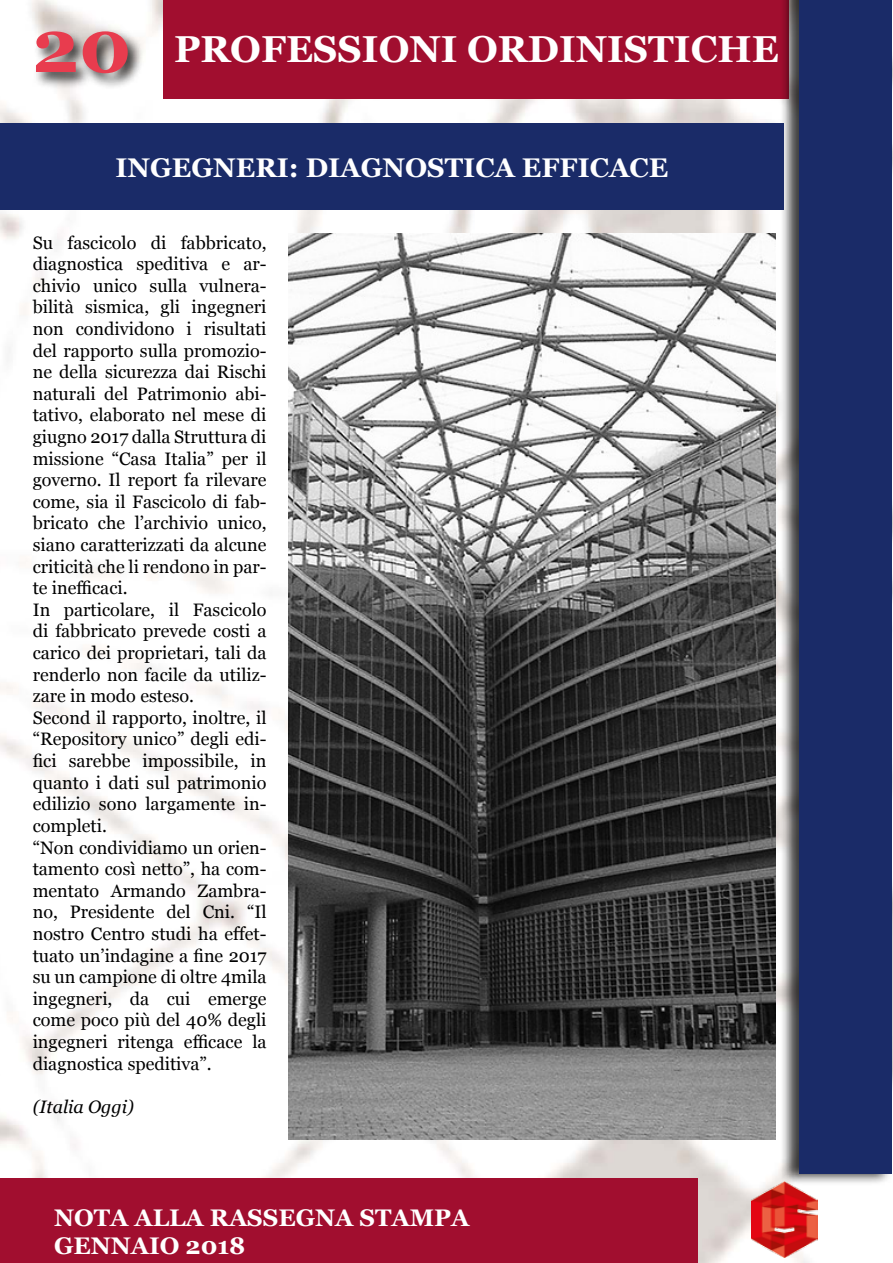
<style>
.page{position:relative;width:893px;height:1263px;background:#fff}
.page>*{position:absolute;margin:0;border:0;box-sizing:border-box;transform-origin:0 0}
.t1{font:700 75px "Georgia";color:#e83c4e}
.t2{font:700 37.5px "Georgia";color:#fff}
.t3{font:700 27px "Georgia";color:#fff}
.t4{font:700 24px/28.8px "Georgia";color:#fff}
.t5{font:18px/21.6px "Georgia";color:#000}
.t6{font:italic 18px "Georgia";color:#000}
</style>
<div class="page">
<img style="left:0;top:0;width:818px;height:1263px">
<div style="left:164px;top:0;width:625px;height:99px;background:#a10e2f"></div>
<div style="left:780px;top:0;width:113px;height:1186px;background:#000;opacity:.75"></div>
<div style="left:799px;top:0;width:93px;height:1173px;background:#1a2b68"></div>
<img style="left:751px;top:1181px;width:66px;height:77px">
<div style="left:0;top:1178px;width:697px;height:85px;background:#a10e2f"></div>
<div style="left:32px;top:28px;width:112px;height:61px;background:#000;opacity:.75"></div>
<div style="left:0;top:123px;width:784px;height:87px;background:#1a2b68"></div>
<img style="left:288px;top:233px;width:487px;height:907px">
<h1 class="t1" style="left:32px;top:-10px;width:101px">20</h1>
<h2 class="t2" style="left:174px;top:21px;width:606px">PROFESSIONI ORDINISTICHE</h2>
<h3 class="t3" style="left:115px;top:147px;width:554px">INGEGNERI: DIAGNOSTICA EFFICACE</h3>
<p class="t5" style="left:33px;top:231px;width:235px">Su fascicolo di fabbricato, diagnostica speditiva e ar&shy;chivio unico sulla vulnera&shy;bilità sismica, gli ingegneri non condividono i risultati del rapporto sulla promozio&shy;ne della sicurezza dai Rischi naturali del Patrimonio abi&shy;tativo, elaborato nel mese di giugno 2017 dalla Struttura di missione “Casa Italia” per il governo. Il report fa rilevare come, sia il Fascicolo di fab&shy;bricato che l’archivio unico, siano caratterizzati da alcune criticità che li rendono in par&shy;te inefficaci.<br>In particolare, il Fascicolo di fabbricato prevede costi a carico dei proprietari, tali da renderlo non facile da utiliz&shy;zare in modo esteso.<br>Second il rapporto, inoltre, il “Repository unico” degli edi&shy;fici sarebbe impossibile, in quanto i dati sul patrimonio edilizio sono largamente in&shy;completi.<br>“Non condividiamo un orien&shy;tamento così netto”, ha com&shy;mentato Armando Zambra&shy;no, Presidente del Cni. “Il nostro Centro studi ha effet&shy;tuato un’indagine a fine 2017 su un campione di oltre 4mila ingegneri, da cui emerge come poco più del 40% degli ingegneri ritenga efficace la diagnostica speditiva”.</p>
<p class="t6" style="left:33px;top:1093px;width:103px">(Italia Oggi)</p>
<h3 class="t4" style="left:54px;top:1201px;width:417px">NOTA ALLA RASSEGNA STAMPA<br>GENNAIO 2018</h3>
</div>
